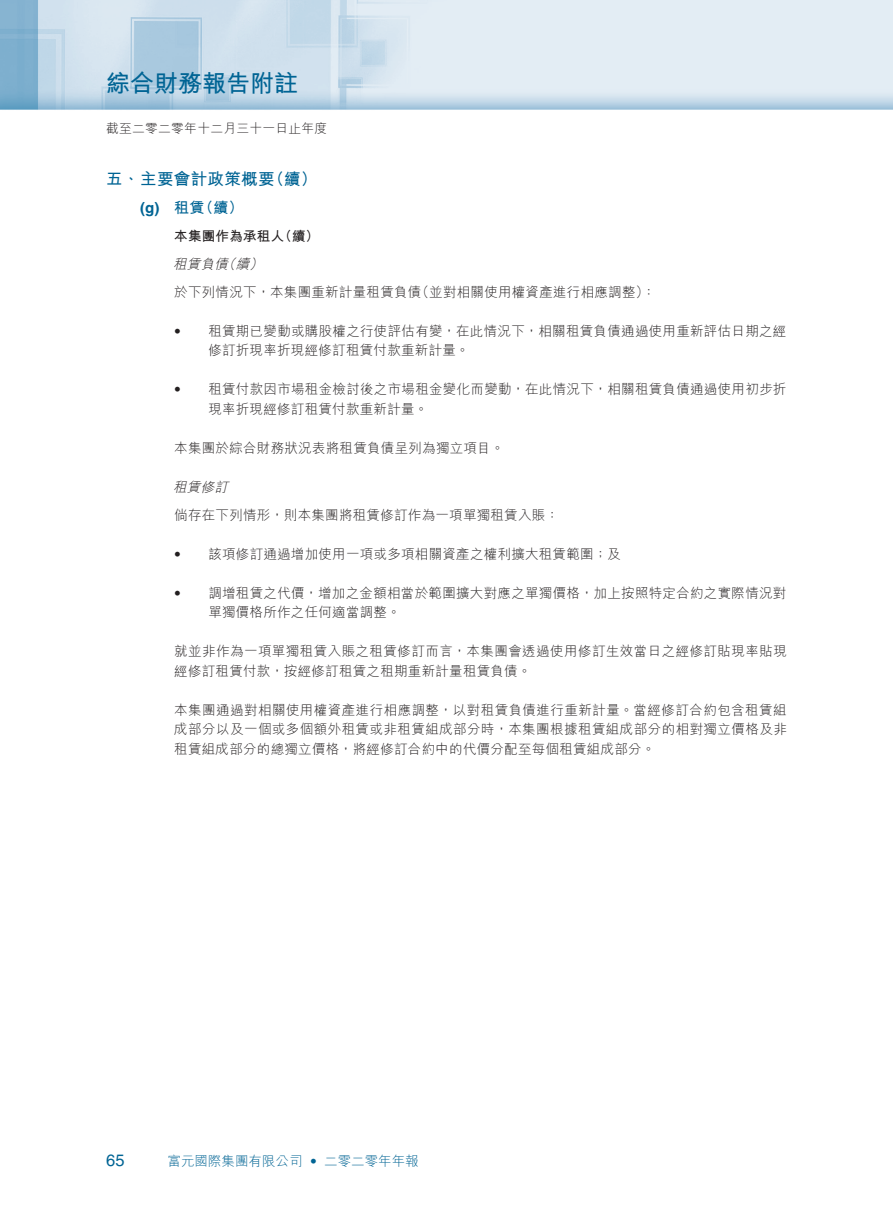
<style>
.page{position:relative;width:893px;height:1212px;background:#fff}
.page>*{position:absolute;margin:0;border:0;box-sizing:border-box;transform-origin:0 0}
.t1{font:700 24px "M Hei HK";color:#006494}
._01_H1{font:700 16.5px "M Hei HK";letter-spacing:.02em;color:#006494}
.t2{font:16.5px "Helvetica LT Std";color:#006494}
._02_H2{font:700 15px "M Hei HK";color:#006494}
._02_H2-2{font:700 15px "Helvetica LT Std";color:#006494}
._00_txt{font:300 13.5px/19.5px "M Hei HK";letter-spacing:.02em;color:#231f20}
.t3{font:300 13.5px "M Hei HK";color:#006494}
._03_H3{font:700 13.5px "M Hei HK";letter-spacing:.02em;color:#231f20}
._04_H4{font:italic 300 13.5px "M Hei HK";color:#231f20}
._00_txt-2{font:300 13.5px "Helvetica LT Std";color:#231f20}
.t4{font:300 13.5px "Helvetica LT Std";color:#006494}
.t5{font:300 12.75px "M Hei HK";letter-spacing:.02em;color:#231f20}
</style>
<div class="page">
<img style="left:0;top:0;width:893px;height:110px">
<h1 class="t1" style="left:106px;top:66px;width:193px">綜合財務報告附註</h1>
<p class="t5" style="left:106px;top:122px;width:222px">截至二零二零年十二月三十一日止年度</p>
<p class="_01_H1" style="left:106px;top:167px;width:170px">五、主要會計政策概要</p>
<p class="_02_H2" style="left:198px;top:196px;width:46px">（續(</p>
<p class="_01_H1" style="left:268px;top:167px;width:51px">（續(</p>
<p class="_02_H2" style="left:174px;top:196px;width:32px">租賃</p>
<p class="_02_H2-2" style="left:140px;top:198px;width:21px">g( )</p>
<p class="_03_H3" style="left:174px;top:226px;width:111px">本集團作為承租人</p>
<p class="_04_H4" style="left:249px;top:257px;width:18px">(</p>
<p class="_03_H3" style="left:279px;top:226px;width:42px">（續(</p>
<p class="_04_H4" style="left:173px;top:257px;width:81px">租賃負債續</p>
<p class="_04_H4" style="left:222px;top:257px;width:18px">（</p>
<p class="_00_txt" style="left:416px;top:282px;width:242px">（並對相關使用權資產進行相應調整：(</p>
<p class="_00_txt" style="left:174px;top:282px;width:249px">於下列情況下，本集團重新計量租賃負債</p>
<p class="_00_txt" style="left:208px;top:321px;width:580px">租賃期已變動或購股權之行使評估有變，在此情況下，相關租賃負債通過使用重新評估日期之經</p>
<p class="_00_txt-2" style="left:174px;top:323px;width:8px">•</p>
<p class="_00_txt-2" style="left:174px;top:381px;width:8px">•</p>
<p class="_00_txt" style="left:208px;top:340px;width:263px">修訂折現率折現經修訂租賃付款重新計量。</p>
<p class="_00_txt" style="left:208px;top:379px;width:580px">租賃付款因市場租金檢討後之市場租金變化而變動，在此情況下，相關租賃負債通過使用初步折</p>
<p class="_00_txt" style="left:208px;top:399px;width:221px">現率折現經修訂租賃付款重新計量。</p>
<p class="_00_txt" style="left:174px;top:438px;width:331px">本集團於綜合財務狀況表將租賃負債呈列為獨立項目。</p>
<p class="_04_H4" style="left:173px;top:480px;width:59px">租賃修訂</p>
<p class="_00_txt" style="left:174px;top:505px;width:386px">倘存在下列情形，則本集團將租賃修訂作為一項單獨租賃入賬：</p>
<p class="_00_txt" style="left:208px;top:544px;width:414px">該項修訂通過增加使用一項或多項相關資產之權利擴大租賃範圍；及</p>
<p class="_00_txt-2" style="left:174px;top:546px;width:8px">•</p>
<p class="_00_txt-2" style="left:174px;top:585px;width:8px">•</p>
<p class="_00_txt" style="left:208px;top:583px;width:580px">調增租賃之代價，增加之金額相當於範圍擴大對應之單獨價格，加上按照特定合約之實際情況對</p>
<p class="_00_txt" style="left:208px;top:602px;width:194px">單獨價格所作之任何適當調整。</p>
<p class="_00_txt" style="left:174px;top:641px;width:614px">就並非作為一項單獨租賃入賬之租賃修訂而言，本集團會透過使用修訂生效當日之經修訂貼現率貼現經修訂租賃付款，按經修訂租賃之租期重新計量租賃負債。</p>
<p class="_00_txt" style="left:174px;top:700px;width:614px;text-align:justify">本集團通過對相關使用權資產進行相應調整，以對租賃負債進行重新計量。當經修訂合約包含租賃組成部分以及一個或多個額外租賃或非租賃組成部分時，本集團根據租賃組成部分的相對獨立價格及非租賃組成部分的總獨立價格，將經修訂合約中的代價分配至每個租賃組成部分。</p>
<p class="t2" style="left:106px;top:1150px;width:20px">65</p>
<p class="t3" style="left:167px;top:1154px;width:136px">富元國際集團有限公司</p>
<p class="t4" style="left:310px;top:1153px;width:8px">•</p>
<p class="t3" style="left:324px;top:1154px;width:96px">二零二零年年報</p>
</div>
